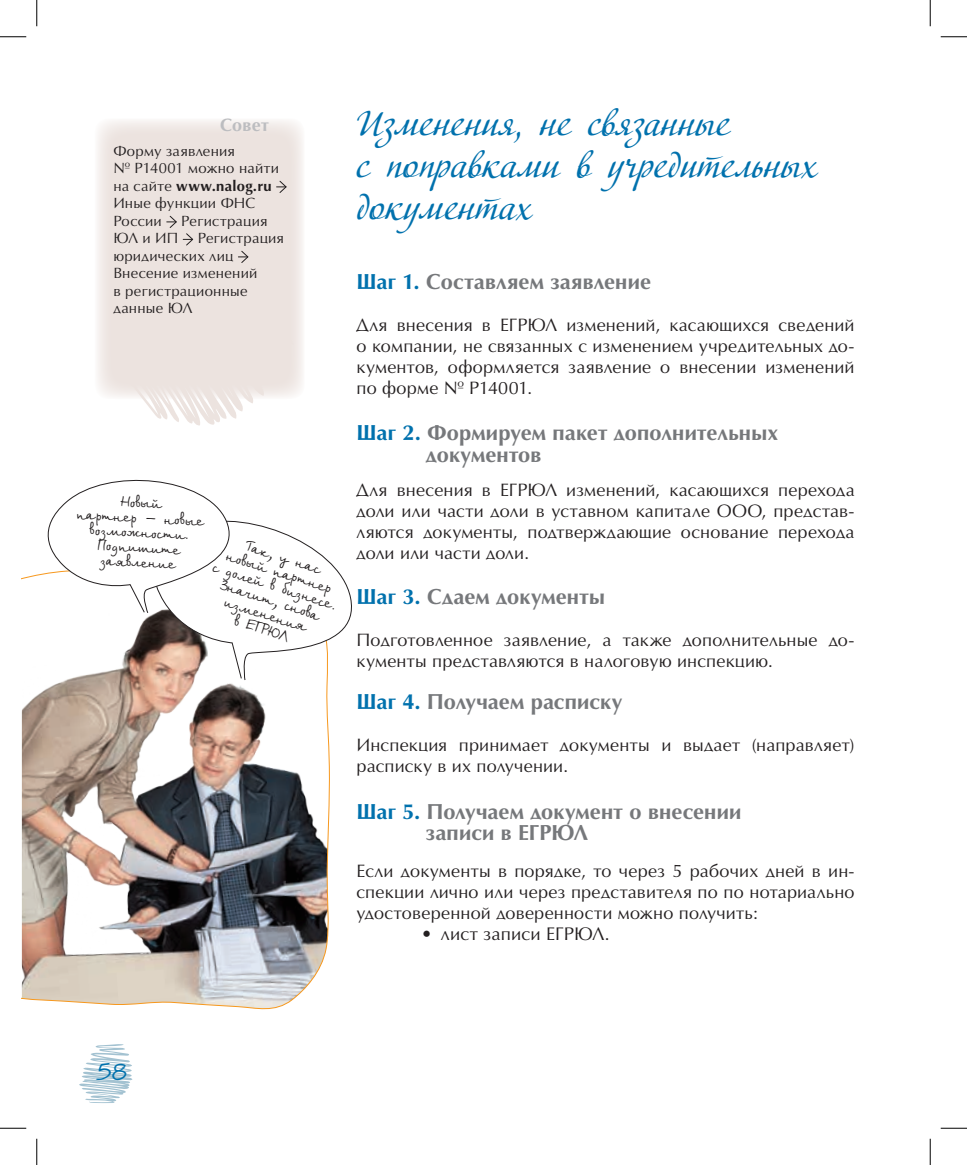
<style>
.page{position:relative;width:967px;height:1165px;background:#fff}
.page>*{position:absolute;margin:0;border:0;box-sizing:border-box;transform-origin:0 0}
.Zag2{font:35px/42px "Adventure C";color:#0071ad}
.t1{font:24.5px "Birch C";color:#0071ad}
.podzag1{font:700 21.88px/21.9px "AG Opus HRC";letter-spacing:.01em;color:#76787b}
.t2{font:18.38px "AG Opus HRC";letter-spacing:.005em;color:#231f20}
.main_txt-1{font:18.03px/21px "AG Opus HRC";letter-spacing:.01em;color:#231f20;text-align:justify}
.main_txt-1-2{font:700 18.03px "AG Opus HRC";letter-spacing:.01em;color:#bcbdc0}
.vrez{font:14.88px/17.5px "AG Opus HRC";letter-spacing:.02em;color:#231f20}
.babl{font:14.88px/14.9px "Birch C";color:#231f20;text-align:center}
.s1{font-weight:700}
.s2{color:#0071ad}
</style>
<div class="page">
<svg style="left:79px;top:1044px;width:53px;height:59px"></svg>
<img style="left:22px;top:574px;width:308px;height:436px">
<svg style="left:36px;top:479px;width:316px;height:201px"></svg>
<div style="left:95px;top:118px;width:209px;height:281px;background:#ece3df;border-radius:14px"></div>
<svg style="left:118px;top:387px;width:175px;height:38px"></svg>
<svg style="left:276px;top:180px;width:11px;height:13px"></svg>
<svg style="left:167px;top:215px;width:10px;height:13px"></svg>
<svg style="left:183px;top:233px;width:11px;height:13px"></svg>
<svg style="left:238px;top:250px;width:11px;height:13px"></svg>
<svg style="left:0;top:36px;width:26px;height:1px"></svg>
<svg style="left:940px;top:36px;width:26px;height:1px"></svg>
<svg style="left:0;top:1128px;width:26px;height:1px"></svg>
<svg style="left:940px;top:1128px;width:26px;height:1px"></svg>
<svg style="left:36px;top:0;width:1px;height:26px"></svg>
<svg style="left:36px;top:1139px;width:1px;height:26px"></svg>
<svg style="left:929px;top:0;width:1px;height:26px"></svg>
<svg style="left:929px;top:1139px;width:1px;height:26px"></svg>
<p class="main_txt-1-2" style="left:220px;top:114px;width:50px">Совет</p>
<p class="vrez" style="left:113px;top:142px;width:167px">Форму заявления<br>№ Р14001 можно найти на сайте <span class="s1">www.nalog.ru<br></span>Иные функции ФНС<br>России</p>
<p class="vrez" style="left:181px;top:212px;width:88px">Регистрация</p>
<p class="vrez" style="left:113px;top:229px;width:66px">ЮЛ и ИП</p>
<p class="vrez" style="left:113px;top:229px;width:172px;text-indent:84px">Регистрация юридических лиц<br>Внесение изменений<br>в регистрационные данные ЮЛ</p>
<p class="babl" style="left:78px;top:493px;width:129px;rotate:3deg">Новый<br>партнер – новые возможности.<br>Подпишите заявление</p>
<p class="babl" style="left:224px;top:532px;width:130px;rotate:17deg">Так, у нас<br>новый партнер<br>с долей в бизнесе.<br>Значит, снова изменения<br>в ЕГРЮЛ</p>
<p class="Zag2" style="left:356px;top:105px;width:462px">Изменения, не связанные<br>с поправками в учредительных документах</p>
<p class="podzag1" style="left:356px;top:270px;width:296px"><span class="s2">Шаг 1.</span> Составляем заявление</p>
<p class="main_txt-1" style="left:356px;top:314px;width:499px">Для внесения в ЕГРЮЛ изменений, касающихся сведений о компании, не связанных с изменением учредительных до&shy;кументов, оформляется заявление о внесении изменений по форме № Р14001.</p>
<p class="podzag1" style="left:426px;top:422px;width:354px;text-indent:-69px"><span class="s2">Шаг 2.</span> Формируем пакет дополнительных документов</p>
<p class="main_txt-1" style="left:356px;top:479px;width:499px">Для внесения в ЕГРЮЛ изменений, касающихся перехода доли или части доли в уставном капитале ООО, представ&shy;ляются документы, подтверждающие основание перехода доли или части доли.</p>
<p class="podzag1" style="left:356px;top:585px;width:250px"><span class="s2">Шаг 3.</span> Сдаем документы</p>
<p class="main_txt-1" style="left:356px;top:629px;width:498px">Подготовленное заявление, а также дополнительные до&shy;кументы представляются в налоговую инспекцию.</p>
<p class="podzag1" style="left:356px;top:690px;width:267px"><span class="s2">Шаг 4.</span> Получаем расписку</p>
<p class="main_txt-1" style="left:356px;top:734px;width:499px">Инспекция принимает документы и выдает (направляет) расписку в их получении.</p>
<p class="podzag1" style="left:426px;top:800px;width:317px;text-indent:-69px"><span class="s2">Шаг 5.</span> Получаем документ о внесении записи в ЕГРЮЛ</p>
<p class="main_txt-1" style="left:356px;top:860px;width:499px">Если документы в порядке, то через 5 рабочих дней в ин&shy;спекции лично или через представителя по по нотариально удостоверенной доверенности можно получить:</p>
<p class="t2" style="left:421px;top:923px;width:190px">• лист записи ЕГРЮЛ.</p>
<h2 class="t1" style="left:96px;top:1055px;width:33px">58</h2>
</div>
